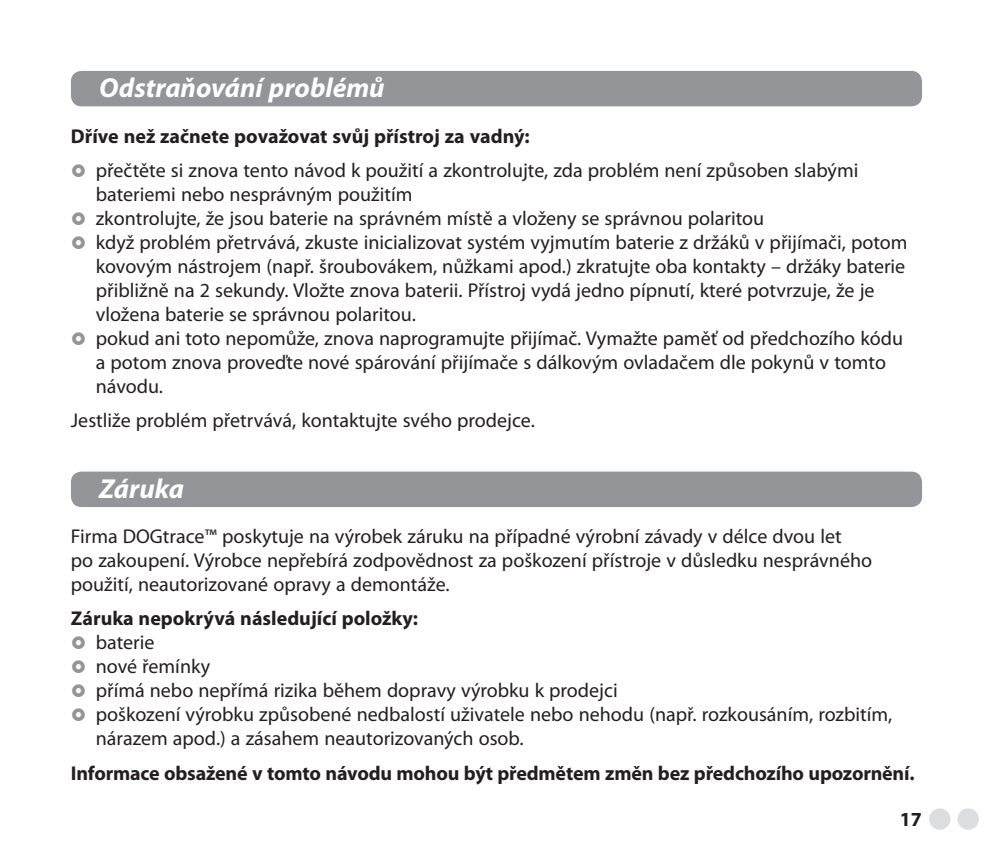
<style>
.page{position:relative;width:993px;height:851px;background:#fff}
.page>*{position:absolute;margin:0;border:0;box-sizing:border-box;transform-origin:0 0}
.t1{font:italic 700 27.5px "Myriad Pro";color:#fff}
.t2{font:20px/24px "Myriad Pro";color:#231f20}
.t3{font:700 20px "Myriad Pro";letter-spacing:-.01em;color:#231f20}
</style>
<div class="page">
<div style="left:928px;top:808px;width:22px;height:21px;background:#dcdddf;border-radius:50%"></div>
<div style="left:957px;top:808px;width:21px;height:21px;background:#dcdddf;border-radius:50%"></div>
<div style="left:71px;top:71px;width:850px;height:35px;background:#939598;border-radius:11px"></div>
<div style="left:71px;top:471px;width:850px;height:36px;background:#939598;border-radius:11px"></div>
<h1 class="t1" style="left:99px;top:77px;width:287px">Odstraňování problémů</h1>
<p class="t3" style="left:71px;top:128px;width:460px">Dříve než začnete považovat svůj přístroj za vadný:</p>
<p class="t2" style="left:96px;top:159px;width:813px">přečtěte si znova tento návod k použití a zkontrolujte, zda problém není způsoben slabými bateriemi nebo nesprávným použitím<br>zkontrolujte, že jsou baterie na správném místě a vloženy se správnou polaritou<br>když problém přetrvává, zkuste inicializovat systém vyjmutím baterie z držáků v přijímači, potom kovovým nástrojem (např. šroubovákem, nůžkami apod.) zkratujte oba kontakty – držáky baterie přibližně na 2 sekundy. Vložte znova baterii. Přístroj vydá jedno pípnutí, které potvrzuje, že je vložena baterie se správnou polaritou.<br>pokud ani toto nepomůže, znova naprogramujte přijímač. Vymažte paměť od předchozího kódu a potom znova proveďte nové spárování přijímače s dálkovým ovladačem dle pokynů v tomto návodu.</p>
<p class="t2" style="left:71px;top:409px;width:465px">Jestliže problém přetrvává, kontaktujte svého prodejce.</p>
<h1 class="t1" style="left:99px;top:478px;width:86px">Záruka</h1>
<p class="t2" style="left:71px;top:526px;width:802px">Firma DOGtrace™ poskytuje na výrobek záruku na případné výrobní závady v délce dvou let<br>po zakoupení. Výrobce nepřebírá zodpovědnost za poškození přístroje v důsledku nesprávného použití, neautorizované opravy a demontáže.</p>
<p class="t3" style="left:71px;top:611px;width:348px">Záruka nepokrývá následující položky:</p>
<p class="t2" style="left:96px;top:632px;width:797px">baterie<br>nové řemínky<br>přímá nebo nepřímá rizika během dopravy výrobku k prodejci<br>poškození výrobku způsobené nedbalostí uživatele nebo nehodu (např. rozkousáním, rozbitím, nárazem apod.) a zásahem neautorizovaných osob.</p>
<p class="t3" style="left:71px;top:765px;width:845px">Informace obsažené v tomto návodu mohou být předmětem změn bez předchozího upozornění.</p>
<p class="t3" style="left:899px;top:811px;width:24px">17</p>
</div>
